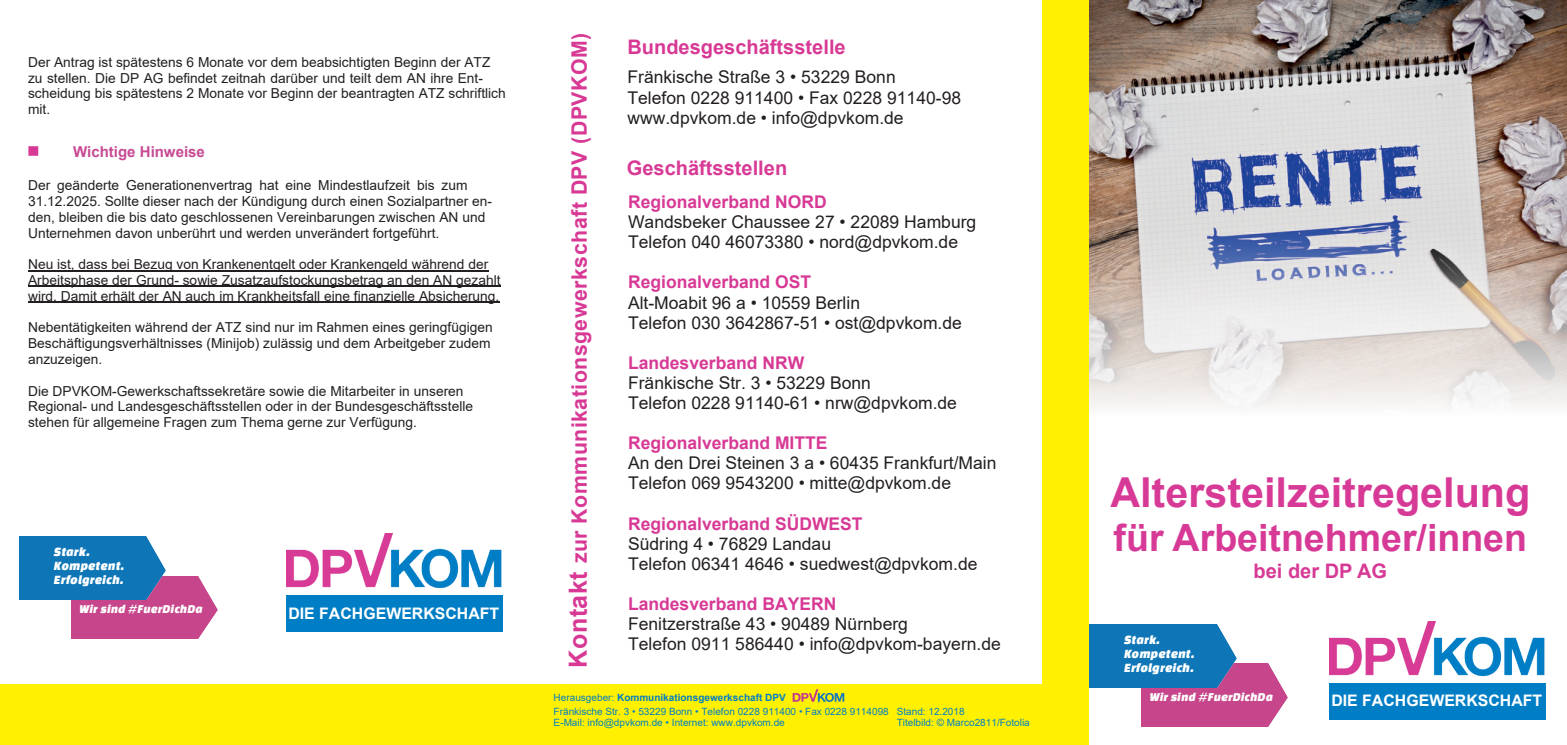
<style>
.page{position:relative;width:1567px;height:745px;background:#fff}
.page>*{position:absolute;margin:0;border:0;box-sizing:border-box;transform-origin:0 0}
.t1{font:700 41.25px "Arial";color:#d73a96}
.t2{font:700 37.5px "Arial";color:#d73a96}
.t3{font:700 21.25px "Arial";letter-spacing:.025em;color:#d73995}
.t4{font:700 20px "Arial";color:#d73995}
.t5{font:700 20px "Arial";color:#d73a96}
.t6{font:17.5px/20.1px "Arial";color:#231f20}
.t7{font:700 17.5px "Arial";color:#d73995}
.t8{font:700 15.88px "Arial";color:#fff}
.t9{font:700 15px "Arial";color:#c74993}
.t10{font:13.75px/15.8px "Arial";color:#231f20}
.t11{font:italic 13.12px/14px "Changa One";color:#fff}
.t12{font:italic 12.5px "Changa One";color:#fff}
.t13{font:10px/14px "Arial";color:#007ec5}
.s1{font-size:25px}
.s2{font-weight:700}
</style>
<div class="page">
<hr style="left:28px;top:270px;width:460px;height:1px;background:#231f20">
<hr style="left:28px;top:286px;width:472px;height:1px;background:#231f20">
<hr style="left:28px;top:301px;width:471px;height:1px;background:#231f20">
<div style="left:0;top:684px;width:1077px;height:60px;background:#fff101"></div>
<svg style="left:792px;top:689px;width:52px;height:12px"></svg>
<div style="left:1328px;top:682px;width:217px;height:37px;background:#007ec5"></div>
<img style="left:1329px;top:621px;width:215px;height:55px">
<img style="left:1141px;top:663px;width:146px;height:63px">
<div style="left:1089px;top:624px;width:146px;height:63px;background:#0e76b6"></div>
<img style="left:1088px;top:0;width:478px;height:416px">
<div style="left:1042px;top:0;width:46px;height:744px;background:#fff101"></div>
<div style="left:28px;top:146px;width:10px;height:10px;background:#d73995"></div>
<div style="left:286px;top:594px;width:216px;height:37px;background:#007ec5"></div>
<img style="left:286px;top:533px;width:216px;height:56px">
<img style="left:71px;top:576px;width:147px;height:62px">
<div style="left:19px;top:536px;width:147px;height:63px;background:#0e76b6"></div>
<p class="t10" style="left:28px;top:55px;width:479px">Der Antrag ist spätestens 6 Monate vor dem beabsichtigten Beginn der ATZ zu stellen. Die DP AG befindet zeitnah darüber und teilt dem AN ihre Ent&shy;scheidung bis spätestens 2 Monate vor Beginn der beantragten ATZ schriftlich mit.</p>
<p class="t9" style="left:73px;top:146px;width:133px">Wichtige Hinweise</p>
<p class="t10" style="left:28px;top:179px;width:465px">Der geänderte Generationenvertrag hat eine Mindestlaufzeit bis zum 31.12.2025. Sollte dieser nach der Kündigung durch einen Sozialpartner en&shy;den, bleiben die bis dato geschlossenen Vereinbarungen zwischen AN und Unternehmen davon unberührt und werden unverändert fortgeführt.</p>
<p class="t10" style="left:28px;top:257px;width:474px">Neu ist, dass bei Bezug von Krankenentgelt oder Krankengeld während der<br>Arbeitsphase der Grund- sowie Zusatzaufstockungsbetrag an den AN gezahlt wird. Damit erhält der AN auch im Krankheitsfall eine finanzielle Absicherung.</p>
<p class="t10" style="left:28px;top:321px;width:466px">Nebentätigkeiten während der ATZ sind nur im Rahmen eines geringfügigen<br>Beschäftigungsverhältnisses (Minijob) zulässig und dem Arbeitgeber zudem anzuzeigen.</p>
<p class="t10" style="left:28px;top:384px;width:446px">Die DPVKOM-Gewerkschaftssekretäre sowie die Mitarbeiter in unseren<br>Regional- und Landesgeschäftsstellen oder in der Bundesgeschäftsstelle stehen für allgemeine Fragen zum Thema gerne zur Verfügung.</p>
<p class="t11" style="left:54px;top:544px;width:72px">Stark.<br>Kompetent.<br>Erfolgreich.</p>
<p class="t12" style="left:79px;top:601px;width:125px">Wir sind #FuerDichDa</p>
<p class="t8" style="left:288px;top:606px;width:212px">DIE FACHGEWERKSCHAFT</p>
<h3 class="t3" style="left:571px;top:667px;width:636px;rotate:-90deg"><span class="s1">Kontakt</span> zur Kommunikationsgewerkschaft DPV (DPVKOM)</h3>
<h3 class="t4" style="left:627px;top:40px;width:220px">Bundesgeschäftsstelle</h3>
<p class="t6" style="left:627px;top:69px;width:335px">Fränkische Straße 3 • 53229 Bonn<br>Telefon 0228 911400 • Fax 0228 91140-98 www.dpvkom.de • info@dpvkom.de</p>
<h3 class="t4" style="left:627px;top:160px;width:162px">Geschäftsstellen</h3>
<p class="t7" style="left:628px;top:195px;width:200px">Regionalverband NORD</p>
<p class="t6" style="left:628px;top:213px;width:350px">Wandsbeker Chaussee 27 • 22089 Hamburg<br>Telefon 040 46073380 • nord@dpvkom.de</p>
<p class="t7" style="left:628px;top:275px;width:184px">Regionalverband OST</p>
<p class="t6" style="left:628px;top:294px;width:335px">Alt-Moabit 96 a • 10559 Berlin<br>Telefon 030 3642867-51 • ost@dpvkom.de</p>
<p class="t7" style="left:628px;top:356px;width:178px">Landesverband NRW</p>
<p class="t6" style="left:628px;top:374px;width:330px">Fränkische Str. 3 • 53229 Bonn<br>Telefon 0228 91140-61 • nrw@dpvkom.de</p>
<p class="t7" style="left:628px;top:436px;width:201px">Regionalverband MITTE</p>
<p class="t6" style="left:628px;top:454px;width:370px">An den Drei Steinen 3 a • 60435 Frankfurt/Main<br>Telefon 069 9543200 • mitte@dpvkom.de</p>
<p class="t7" style="left:628px;top:516px;width:236px">Regionalverband SÜDWEST</p>
<p class="t6" style="left:628px;top:534px;width:351px">Südring 4 • 76829 Landau<br>Telefon 06341 4646 • suedwest@dpvkom.de</p>
<p class="t7" style="left:628px;top:596px;width:210px">Landesverband BAYERN</p>
<p class="t6" style="left:628px;top:615px;width:374px">Fenitzerstraße 43 • 90489 Nürnberg<br>Telefon 0911 586440 • info@dpvkom-bayern.de</p>
<p class="t13" style="left:553px;top:690px;width:412px">Herausgeber: <span class="s2">Kommunikationsgewerkschaft DPV<br></span>Fränkische Str. 3 • 53229 Bonn • Telefon 0228 911400 • Fax 0228 9114098 Stand: 12.2018</p>
<p class="t13" style="left:553px;top:716px;width:233px">E-Mail: info@dpvkom.de • Internet: www.dpvkom.de</p>
<p class="t13" style="left:896px;top:716px;width:135px">Titelbild: © Marco2811/Fotolia</p>
<h1 class="t1" style="left:1110px;top:476px;width:421px">Altersteilzeitregelung</h1>
<h2 class="t2" style="left:1113px;top:523px;width:415px">für Arbeitnehmer/innen</h2>
<h3 class="t5" style="left:1253px;top:563px;width:135px">bei der DP AG</h3>
<p class="t11" style="left:1123px;top:632px;width:72px">Stark.<br>Kompetent.<br>Erfolgreich.</p>
<p class="t12" style="left:1149px;top:689px;width:125px">Wir sind #FuerDichDa</p>
<p class="t8" style="left:1331px;top:694px;width:212px">DIE FACHGEWERKSCHAFT</p>
</div>
